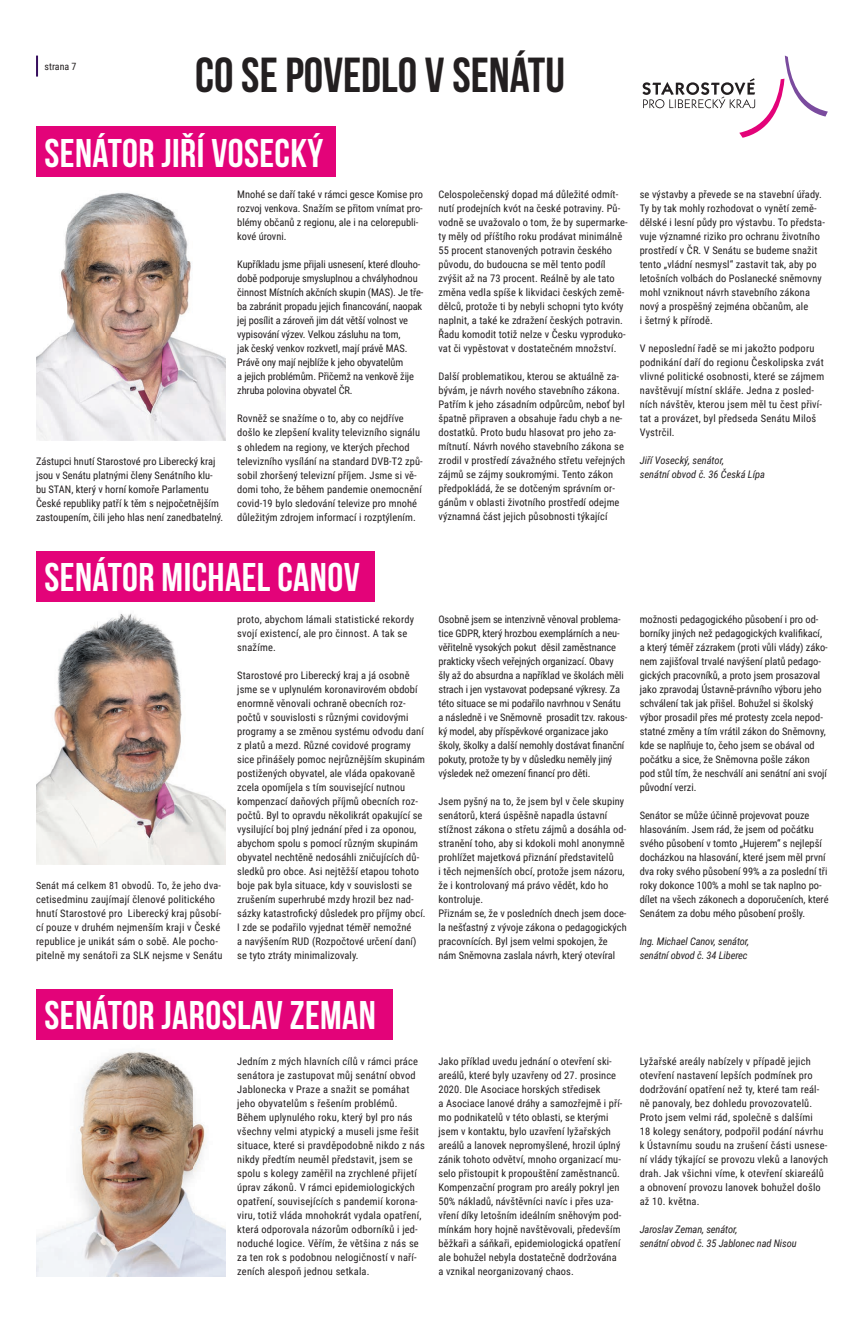
<style>
.page{position:relative;width:865px;height:1333px;background:#fff}
.page>*{position:absolute;margin:0;border:0;box-sizing:border-box;transform-origin:0 0}
.t1{font:700 49.1px "Bebas Neue";color:#231f20}
.t2{font:700 40px "Bebas Neue";letter-spacing:.01em;color:#fff}
.t3{font:10.4px/14px "Roboto Condensed";letter-spacing:.01em;color:#231f20}
.t4{font:10.4px/14px "Roboto Condensed";letter-spacing:-.01em;color:#231f20}
.t5{font:italic 10.4px/14px "Roboto Condensed";letter-spacing:-.01em;color:#231f20}
.t6{font:10px "Roboto Condensed";letter-spacing:.02em;color:#231f20}
</style>
<div class="page">
<div style="left:36px;top:126px;width:299px;height:51px;background:#e30379"></div>
<div style="left:36px;top:551px;width:338px;height:50px;background:#e30379"></div>
<div style="left:36px;top:988px;width:356px;height:51px;background:#e30379"></div>
<hr style="left:36px;top:56px;width:2px;height:21px;background:#370f5e">
<img style="left:36px;top:192px;width:189px;height:248px">
<img style="left:36px;top:1051px;width:189px;height:225px">
<img style="left:36px;top:613px;width:189px;height:251px">
<svg style="left:642px;top:56px;width:185px;height:82px"></svg>
<p class="t6" style="left:45px;top:59px;width:34px">strana 7</p>
<h1 class="t1" style="left:195px;top:48px;width:371px">CO SE POVEDLO V SENÁTU</h1>
<h2 class="t2" style="left:45px;top:131px;width:280px">SENÁTOR JIŘÍ VOSECKÝ</h2>
<p class="t3" style="left:36px;top:453px;width:189px">Zástupci hnutí Starostové pro Liberecký kraj jsou v Senátu platnými členy Senátního klu&shy;bu STAN, který v horní komoře Parlamentu České republiky patří k těm s nejpočetnějším zastoupením, čili jeho hlas není zanedbatelný.</p>
<p class="t3" style="left:237px;top:187px;width:187px">Mnohé se daří také v rámci gesce Komise pro rozvoj venkova. Snažím se přitom vnímat pro&shy;blémy občanů z regionu, ale i na celorepubli&shy;kové úrovni.</p>
<p class="t4" style="left:237px;top:257px;width:188px">Kupříkladu jsme přijali usnesení, které dlouho&shy;době podporuje smysluplnou a chvályhodnou činnost Místních akčních skupin (MAS). Je tře&shy;ba zabránit propadu jejich financování, naopak jej posílit a zároveň jim dát větší volnost ve vypisování výzev. Velkou zásluhu na tom,<br>jak český venkov rozkvetl, mají právě MAS.<br>Právě ony mají nejblíže k jeho obyvatelům<br>a jejich problémům. Přičemž na venkově žije zhruba polovina obyvatel ČR.</p>
<p class="t3" style="left:237px;top:411px;width:187px">Rovněž se snažíme o to, aby co nejdříve došlo ke zlepšení kvality televizního signálu s ohledem na regiony, ve kterých přechod televizního vysílání na standard DVB-T2 způ&shy;sobil zhoršený televizní příjem. Jsme si vě&shy;domi toho, že během pandemie onemocnění covid-19 bylo sledování televize pro mnohé důležitým zdrojem informací i rozptýlením.</p>
<h2 class="t2" style="left:45px;top:555px;width:317px">SENÁTOR MICHAEL CANOV</h2>
<p class="t6" style="left:36px;top:878px;width:186px">Senát má celkem 81 obvodů. To, že jeho dva-</p>
<p class="t3" style="left:36px;top:891px;width:188px">cetisedminu zaujímají členové politického hnutí Starostové pro Liberecký kraj působí&shy;cí pouze v druhém nejmenším kraji v České republice je unikát sám o sobě. Ale pocho&shy;pitelně my senátoři za SLK nejsme v Senátu</p>
<p class="t3" style="left:237px;top:611px;width:178px">proto, abychom lámali statistické rekordy svojí existencí, ale pro činnost. A tak se snažíme.</p>
<p class="t3" style="left:237px;top:667px;width:190px">Starostové pro Liberecký kraj a já osobně jsme se v uplynulém koronavirovém období enormně věnovali ochraně obecních roz&shy;počtů v souvislosti s různými covidovými programy a se změnou systému odvodu daní z platů a mezd. Různé covidové programy sice přinášely pomoc nejrůznějším skupinám postižených obyvatel, ale vláda opakovaně zcela opomíjela s tím související nutnou kompenzací daňových příjmů obecních roz&shy;počtů. Byl to opravdu několikrát opakující se vysilující boj plný jednání před i za oponou, abychom spolu s pomocí různým skupinám obyvatel nechtěně nedosáhli zničujících dů&shy;sledků pro obce. Asi nejtěžší etapou tohoto boje pak byla situace, kdy v souvislosti se zrušením superhrubé mzdy hrozil bez nad&shy;sázky katastrofický důsledek pro příjmy obcí.<br>I zde se podařilo vyjednat téměř nemožné<br>a navýšením RUD (Rozpočtové určení daní) se tyto ztráty minimalizovaly.</p>
<h2 class="t2" style="left:45px;top:992px;width:333px">SENÁTOR JAROSLAV ZEMAN</h2>
<p class="t3" style="left:438px;top:187px;width:191px">Celospolečenský dopad má důležité odmít&shy;nutí prodejních kvót na české potraviny. Pů&shy;vodně se uvažovalo o tom, že by supermarke&shy;ty měly od příštího roku prodávat minimálně 55 procent stanovených potravin českého původu, do budoucna se měl tento podíl zvýšit až na 73 procent. Reálně by ale tato změna vedla spíše k likvidaci českých země&shy;dělců, protože ti by nebyli schopni tyto kvóty naplnit, a také ke zdražení českých potravin.<br>Řadu komodit totiž nelze v Česku vyproduko&shy;vat či vypěstovat v dostatečném množství.</p>
<p class="t3" style="left:438px;top:369px;width:188px">Další problematikou, kterou se aktuálně za&shy;bývám, je návrh nového stavebního zákona.<br>Patřím k jeho zásadním odpůrcům, neboť byl špatně připraven a obsahuje řadu chyb a ne&shy;dostatků. Proto budu hlasovat pro jeho za&shy;mítnutí. Návrh nového stavebního zákona se zrodil v prostředí závažného střetu veřejných zájmů se zájmy soukromými. Tento zákon předpokládá, že se dotčeným správním or&shy;gánům v oblasti životního prostředí odejme významná část jejich působnosti týkající</p>
<p class="t3" style="left:639px;top:187px;width:187px">se výstavby a převede se na stavební úřady.<br>Ty by tak mohly rozhodovat o vynětí země&shy;dělské i lesní půdy pro výstavbu. To předsta&shy;vuje významné riziko pro ochranu životního prostředí v ČR. V Senátu se budeme snažit tento „vládní nesmysl“ zastavit tak, aby po letošních volbách do Poslanecké sněmovny mohl vzniknout návrh stavebního zákona nový a prospěšný zejména občanům, ale<br>i šetrný k přírodě.</p>
<p class="t3" style="left:639px;top:341px;width:186px">V neposlední řadě se mi jakožto podporu podnikání daří do regionu Českolipska zvát vlivné politické osobnosti, které se zájmem navštěvují místní skláře. Jedna z posled&shy;ních návštěv, kterou jsem měl tu čest přiví&shy;tat a provázet, byl předseda Senátu Miloš Vystrčil.</p>
<p class="t5" style="left:639px;top:453px;width:127px">Jiří Vosecký, senátor,<br>senátní obvod č. 36 Česká Lípa</p>
<p class="t4" style="left:438px;top:611px;width:190px">Osobně jsem se intenzivně věnoval problema&shy;tice GDPR, který hrozbou exemplárních a neu&shy;věřitelně vysokých pokut děsil zaměstnance prakticky všech veřejných organizací. Obavy šly až do absurdna a například ve školách měli strach i jen vystavovat podepsané výkresy. Za této situace se mi podařilo navrhnou v Senátu a následně i ve Sněmovně prosadit tzv. rakous&shy;ký model, aby příspěvkové organizace jako školy, školky a další nemohly dostávat finanční pokuty, protože ty by v důsledku neměly jiný výsledek než omezení financí pro děti.</p>
<p class="t3" style="left:438px;top:793px;width:190px">Jsem pyšný na to, že jsem byl v čele skupiny senátorů, která úspěšně napadla ústavní stížnost zákona o střetu zájmů a dosáhla od&shy;stranění toho, aby si kdokoli mohl anonymně prohlížet majetková přiznání představitelů<br>i těch nejmenších obcí, protože jsem názoru, že i kontrolovaný má právo vědět, kdo ho kontroluje.<br>Přiznám se, že v posledních dnech jsem doce&shy;la nešťastný z vývoje zákona o pedagogických pracovnících. Byl jsem velmi spokojen, že nám Sněmovna zaslala návrh, který otevíral</p>
<p class="t3" style="left:639px;top:611px;width:190px">možnosti pedagogického působení i pro od&shy;borníky jiných než pedagogických kvalifikací, a který téměř zázrakem (proti vůli vlády) záko&shy;nem zajišťoval trvalé navýšení platů pedago&shy;gických pracovníků, a proto jsem prosazoval jako zpravodaj Ústavně-právního výboru jeho schválení tak jak přišel. Bohužel si školský výbor prosadil přes mé protesty zcela nepod&shy;statné změny a tím vrátil zákon do Sněmovny, kde se naplňuje to, čeho jsem se obával od počátku a sice, že Sněmovna pošle zákon pod stůl tím, že neschválí ani senátní ani svojí původní verzi.</p>
<p class="t3" style="left:639px;top:807px;width:190px">Senátor se může účinně projevovat pouze hlasováním. Jsem rád, že jsem od počátku svého působení v tomto „Hujerem“ s nejlepší docházkou na hlasování, které jsem měl první dva roky svého působení 99% a za poslední tři roky dokonce 100% a mohl se tak naplno po&shy;dílet na všech zákonech a doporučeních, které Senátem za dobu mého působení prošly.</p>
<p class="t5" style="left:639px;top:933px;width:111px">Ing. Michael Canov, senátor, senátní obvod č. 34 Liberec</p>
<p class="t3" style="left:237px;top:1054px;width:189px">Jedním z mých hlavních cílů v rámci práce senátora je zastupovat můj senátní obvod Jablonecka v Praze a snažit se pomáhat jeho obyvatelům s řešením problémů.<br>Během uplynulého roku, který byl pro nás všechny velmi atypický a museli jsme řešit situace, které si pravděpodobně nikdo z nás nikdy předtím neuměl představit, jsem se spolu s kolegy zaměřil na zrychlené přijetí úprav zákonů. V rámci epidemiologických opatření, souvisejících s pandemií korona&shy;viru, totiž vláda mnohokrát vydala opatření, která odporovala názorům odborníků i jed&shy;noduché logice. Věřím, že většina z nás se za ten rok s podobnou nelogičností v naří&shy;zeních alespoň jednou setkala.</p>
<p class="t3" style="left:438px;top:1054px;width:185px">Jako příklad uvedu jednání o otevření ski&shy;areálů, které byly uzavřeny od 27. prosince 2020. Dle Asociace horských středisek<br>a Asociace lanové dráhy a samozřejmě i pří&shy;mo podnikatelů v této oblasti, se kterými jsem v kontaktu, bylo uzavření lyžařských areálů a lanovek nepromyšlené, hrozil úplný zánik tohoto odvětví, mnoho organizací mu&shy;selo přistoupit k propouštění zaměstnanců.<br>Kompenzační program pro areály pokryl jen 50% nákladů, návštěvníci navíc i přes uza&shy;vření díky letošním ideálním sněhovým pod&shy;mínkám hory hojně navštěvovali, především běžkaři a sáňkaři, epidemiologická opatření ale bohužel nebyla dostatečně dodržována a vznikal neorganizovaný chaos.</p>
<p class="t3" style="left:639px;top:1054px;width:190px">Lyžařské areály nabízely v případě jejich otevření nastavení lepších podmínek pro dodržování opatření než ty, které tam reál&shy;ně panovaly, bez dohledu provozovatelů.<br>Proto jsem velmi rád, společně s dalšími<br>18 kolegy senátory, podpořil podání návrhu k Ústavnímu soudu na zrušení části usnese&shy;ní vlády týkající se provozu vleků a lanových drah. Jak všichni víme, k otevření skiareálů a obnovení provozu lanovek bohužel došlo až 10. května.</p>
<p class="t5" style="left:639px;top:1222px;width:158px">Jaroslav Zeman, senátor,<br>senátní obvod č. 35 Jablonec nad Nisou</p>
</div>
